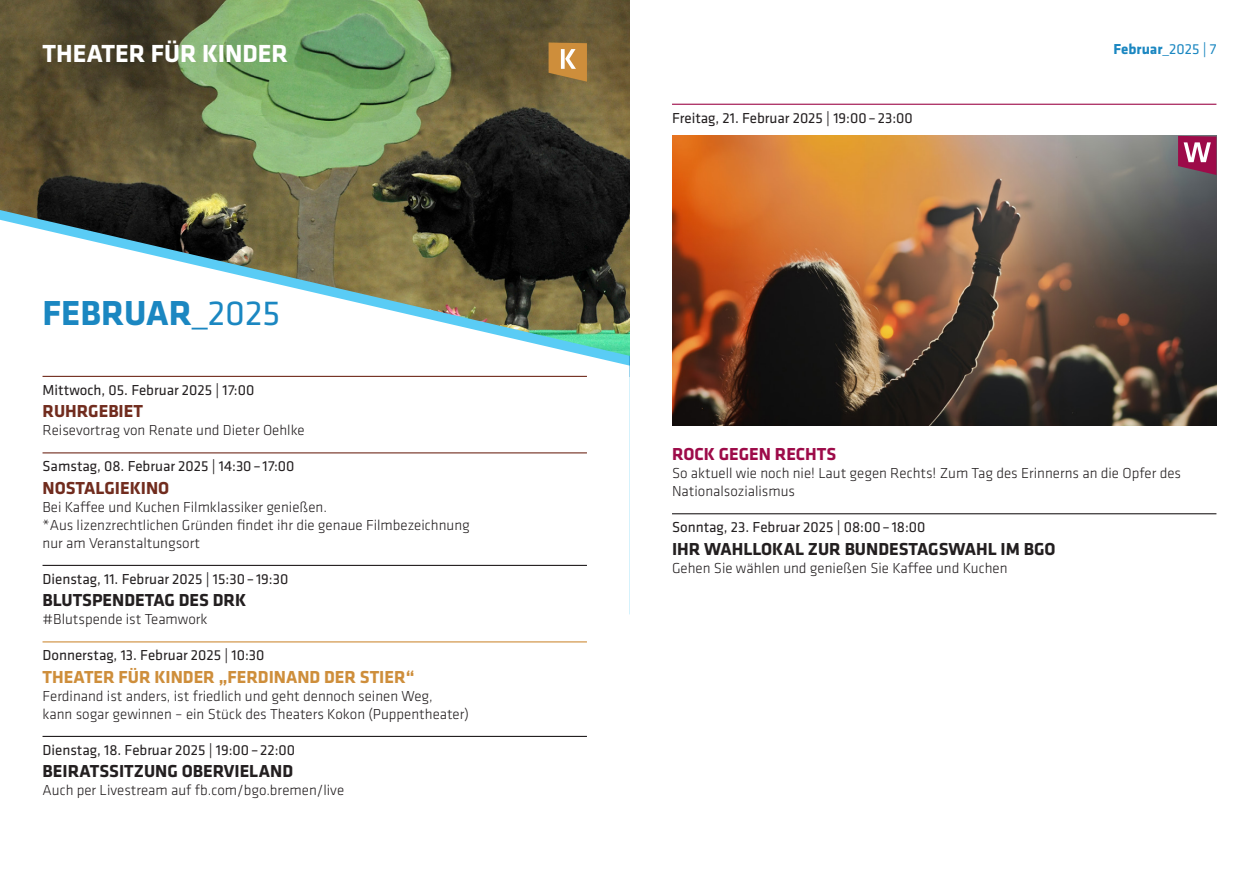
<style>
.page{position:relative;width:1259px;height:893px;background:#fff}
.page>*{position:absolute;margin:0;border:0;box-sizing:border-box;transform-origin:0 0}
.t1{font:700 36px "Klavika";color:#1b87c1}
.t2{font:700 25.65px "Klavika";color:#fff}
.t3{font:700 18px "Klavika";color:#231f20}
.t4{font:700 18px "Klavika";color:#ce8e3b}
.t5{font:700 18px "Klavika";color:#712c1e}
.t6{font:700 18px "Klavika";color:#9d0b49}
.t7{font:300 15px/18px "Klavika";color:#231f20}
.t8{font:15px "Klavika";color:#231f20}
.t9{font:700 15px "Klavika";color:#1b87c1}
.s1{font-weight:400}
</style>
<div class="page">
<img style="left:0;top:0;width:629px;height:210px">
<svg style="left:0;top:210px;width:629px;height:10px;background:#3a3a2c"></svg>
<svg style="left:1px;top:220px;width:628px;height:346px"></svg>
<hr style="left:43px;top:376px;width:544px;height:1px;background:#712c1e">
<hr style="left:43px;top:452px;width:544px;height:1px;background:#712c1e">
<hr style="left:43px;top:565px;width:544px;height:1px;background:#231f20">
<hr style="left:43px;top:641px;width:544px;height:1px;background:#ce8e3b">
<hr style="left:43px;top:736px;width:544px;height:1px;background:#231f20">
<hr style="left:672px;top:104px;width:544px;height:1px;background:#9d0b49">
<hr style="left:672px;top:513px;width:544px;height:1px;background:#231f20">
<img style="left:672px;top:136px;width:544px;height:289px">
<svg style="left:548px;top:43px;width:39px;height:39px;background:#c6934f"></svg>
<svg style="left:1178px;top:136px;width:38px;height:39px"></svg>
<p class="t2" style="left:43px;top:35px;width:247px">THEATER FÜR KINDER</p>
<p class="t1" style="left:43px;top:287px;width:239px">FEBRUAR_<span class="s1">2025</span></p>
<p class="t8" style="left:43px;top:380px;width:213px">Mittwoch, 05. Februar 2025 | 17:00</p>
<p class="t5" style="left:43px;top:398px;width:102px">RUHRGEBIET</p>
<p class="t7" style="left:43px;top:421px;width:264px">Reisevortrag von Renate und Dieter Oehlke</p>
<p class="t8" style="left:43px;top:457px;width:253px">Samstag, 08. Februar 2025 | 14:30– 17:00</p>
<p class="t5" style="left:43px;top:475px;width:128px">NOSTALGIEKINO</p>
<p class="t7" style="left:43px;top:498px;width:286px">Bei Kaffee und Kuchen Filmklassiker genießen.</p>
<p class="t7" style="left:43px;top:516px;width:429px">*Aus lizenzrechtlichen Gründen findet ihr die genaue Filmbezeichnung</p>
<p class="t7" style="left:43px;top:534px;width:159px">nur am Veranstaltungsort</p>
<p class="t8" style="left:43px;top:569px;width:247px">Dienstag, 11. Februar 2025 | 15:30– 19:30</p>
<p class="t3" style="left:43px;top:587px;width:205px">BLUTSPENDETAG DES DRK</p>
<p class="t7" style="left:43px;top:610px;width:167px">#Blutspende ist Teamwork</p>
<p class="t8" style="left:43px;top:646px;width:223px">Donnerstag, 13. Februar 2025 | 10:30</p>
<p class="t4" style="left:43px;top:664px;width:373px">THEATER FÜR KINDER „FERDINAND DER STIER“</p>
<p class="t7" style="left:43px;top:687px;width:392px">Ferdinand ist anders, ist friedlich und geht dennoch seinen Weg,</p>
<p class="t7" style="left:43px;top:705px;width:428px">kann sogar gewinnen – ein Stück des Theaters Kokon (Puppentheater)</p>
<p class="t8" style="left:43px;top:740px;width:254px">Dienstag, 18. Februar 2025 | 19:00– 22:00</p>
<p class="t3" style="left:43px;top:758px;width:252px">BEIRATSSITZUNG OBERVIELAND</p>
<p class="t7" style="left:43px;top:781px;width:303px">Auch per Livestream auf fb.com/bgo.bremen/live</p>
<p class="t8" style="left:672px;top:108px;width:242px">Freitag, 21. Februar 2025 | 19:00– 23:00</p>
<p class="t9" style="left:1113px;top:38px;width:104px">Februar_<span class="s1">2025 | 7</span></p>
<p class="t6" style="left:672px;top:441px;width:166px">ROCK GEGEN RECHTS</p>
<p class="t7" style="left:672px;top:464px;width:510px">So aktuell wie noch nie! Laut gegen Rechts! Zum Tag des Erinnerns an die Opfer des<br>Nationalsozialismus</p>
<p class="t8" style="left:672px;top:518px;width:255px">Sonntag, 23. Februar 2025 | 08:00– 18:00</p>
<p class="t3" style="left:672px;top:536px;width:385px">IHR WAHLLOKAL ZUR BUNDESTAGSWAHL IM BGO</p>
<p class="t7" style="left:672px;top:559px;width:337px">Gehen Sie wählen und genießen Sie Kaffee und Kuchen</p>
</div>
